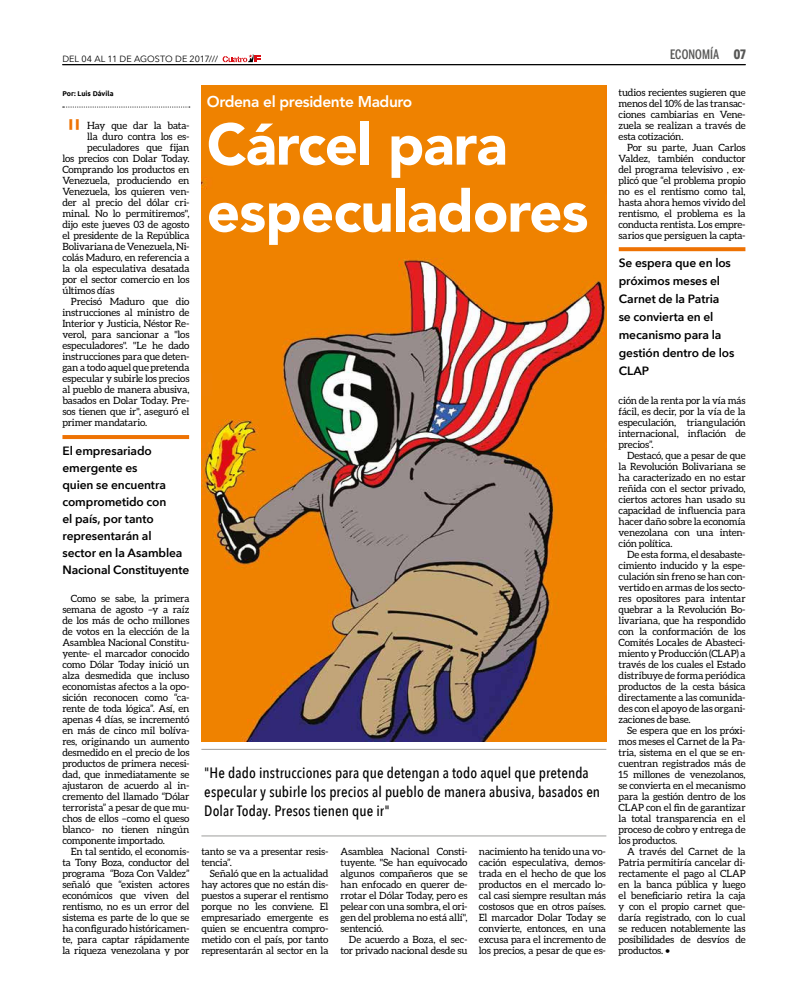
<style>
.page{position:relative;width:808px;height:1007px;background:#fff}
.page>*{position:absolute;margin:0;border:0;box-sizing:border-box;transform-origin:0 0}
.t1{font:900 58px/67px "Avenir";letter-spacing:-.015em;color:#fff}
.t2{font:45.2px "Avenir";color:#ee7203}
.t3{font:800 15.5px "Avenir LT Std";letter-spacing:-.025em;color:#fff}
.t4{font:500 15px/19px "Avenir Next Condensed";letter-spacing:.005em;color:#000}
.t5{font:500 13px "Benton Sans Comp";letter-spacing:.01em;color:#575756}
.t6{font:600 12px/17px "Avenir Next";letter-spacing:-.01em;color:#000}
.t7{font:10px/11px "Aleo";letter-spacing:-.015em;color:#000;text-align:justify}
.t8{font:9px "Avenir Next";letter-spacing:.005em;color:#000}
.t9{font:700 7px "Ubuntu";color:#000}
.s1{font-weight:900}
</style>
<div class="page">
<hr style="left:62px;top:64px;width:684px;height:1px;background:#000">
<svg style="left:223px;top:54px;width:38px;height:8px"></svg>
<img style="left:201px;top:85px;width:405px;height:656px">
<hr style="left:62px;top:435px;width:127px;height:4px;background:#ee7203">
<svg style="left:619px;top:247px;width:126px;height:4px"></svg>
<hr style="left:201px;top:748px;width:405px;height:1px;background:#9d9d9c">
<hr style="left:201px;top:835px;width:405px;height:1px;background:#9d9d9c">
<svg style="left:63px;top:107px;width:127px;height:1px"></svg>
<p class="t8" style="left:62px;top:54px;width:157px">DEL 04 AL 11 DE AGOSTO DE 2017///</p>
<p class="t9" style="left:62px;top:90px;width:53px">Por: Luis Dávila</p>
<h2 class="t2" style="left:62px;top:116px;width:25px">"</h2>
<p class="t7" style="left:87px;top:119px;width:104px">Hay que dar la bata-</p>
<p class="t7" style="left:87px;top:130px;width:104px">lla duro contra los es-</p>
<p class="t7" style="left:87px;top:141px;width:104px">peculadores que fijan</p>
<p class="t7" style="left:62px;top:152px;width:129px">los precios con Dolar Today.</p>
<p class="t7" style="left:62px;top:163px;width:129px">Comprando los productos en</p>
<p class="t7" style="left:62px;top:174px;width:129px">Venezuela, produciendo en</p>
<p class="t7" style="left:62px;top:185px;width:129px">Venezuela, los quieren ven-</p>
<p class="t7" style="left:62px;top:196px;width:129px">der al precio del dólar cri-</p>
<p class="t7" style="left:62px;top:207px;width:129px">minal. No lo permitiremos",</p>
<p class="t7" style="left:62px;top:218px;width:129px">dijo este jueves 03 de agosto</p>
<p class="t7" style="left:62px;top:229px;width:129px">el presidente de la República</p>
<p class="t7" style="left:62px;top:240px;width:129px">Bolivariana de Venezuela, Ni-</p>
<p class="t7" style="left:62px;top:251px;width:129px">colás Maduro, en referencia a</p>
<p class="t7" style="left:62px;top:262px;width:129px">la ola especulativa desatada</p>
<p class="t7" style="left:62px;top:273px;width:129px">por el sector comercio en los</p>
<p class="t7" style="left:62px;top:284px;width:54px">últimos días</p>
<p class="t7" style="left:71px;top:295px;width:120px">Precisó Maduro que dio</p>
<p class="t7" style="left:62px;top:306px;width:129px">instrucciones al ministro de</p>
<p class="t7" style="left:62px;top:317px;width:129px">Interior y Justicia, Néstor Re-</p>
<p class="t7" style="left:62px;top:328px;width:129px">verol, para sancionar a "los</p>
<p class="t7" style="left:62px;top:339px;width:129px">especuladores". "Le he dado</p>
<p class="t7" style="left:62px;top:350px;width:129px">instrucciones para que deten-</p>
<p class="t7" style="left:62px;top:361px;width:129px">gan a todo aquel que pretenda</p>
<p class="t7" style="left:62px;top:372px;width:129px">especular y subirle los precios</p>
<p class="t7" style="left:62px;top:383px;width:129px">al pueblo de manera abusiva,</p>
<p class="t7" style="left:62px;top:394px;width:129px">basados en Dolar Today. Pre-</p>
<p class="t7" style="left:62px;top:405px;width:129px">sos tienen que ir", aseguró el</p>
<p class="t7" style="left:62px;top:416px;width:86px">primer mandatario.</p>
<p class="t6" style="left:62px;top:443px;width:128px">El empresariado emergente es<br>quien se encuentra comprometido con<br>el país, por tanto representarán al<br>sector en la Asamblea<br>Nacional Constituyente</p>
<h3 class="t3" style="left:207px;top:95px;width:207px">Ordena el presidente Maduro</h3>
<h1 class="t1" style="left:207px;top:112px;width:383px">Cárcel para especuladores</h1>
<p class="t7" style="left:62px;top:592px;width:129px;text-indent:8px">Como se sabe, la primera semana de agosto –y a raíz de los más de ocho millones de votos en la elección de la Asamblea Nacional Constitu&shy;yente- el marcador conocido como Dólar Today inició un alza desmedida que incluso economistas afectos a la opo&shy;sición reconocen como “ca&shy;rente de toda lógica”. Así, en apenas 4 días, se incrementó en más de cinco mil bolíva&shy;res, originando un aumento desmedido en el precio de los productos de primera necesi&shy;dad, que inmediatamente se ajustaron de acuerdo al in&shy;cremento del llamado “Dólar terrorista” a pesar de que mu&shy;chos de ellos –como el queso blanco- no tienen ningún componente importado.</p>
<p class="t7" style="left:62px;top:845px;width:129px;text-indent:9px">En tal sentido, el economis&shy;ta Tony Boza, conductor del programa “Boza Con Valdez” señaló que “existen actores económicos que viven del rentismo, no es un error del sistema es parte de lo que se ha configurado históricamen&shy;te, para captar rápidamente la riqueza venezolana y por</p>
<p class="t7" style="left:201px;top:845px;width:129px">tanto se va a presentar resis&shy;tencia”.</p>
<h3 class="t4" style="left:204px;top:763px;width:397px">"He dado instrucciones para que detengan a todo aquel que pretenda especular y subirle los precios al pueblo de manera abusiva, basados en<br>Dolar Today. Presos tienen que ir"</h3>
<p class="t7" style="left:340px;top:845px;width:129px">Asamblea Nacional Consti&shy;tuyente. "Se han equivocado algunos compañeros que se han enfocado en querer de&shy;rrotar el Dólar Today, pero es pelear con una sombra, el ori&shy;gen del problema no está allí", sentenció.</p>
<p class="t7" style="left:340px;top:933px;width:129px;text-align:right">De acuerdo a Boza, el sec&shy;tor privado nacional desde su</p>
<p class="t7" style="left:479px;top:845px;width:129px">nacimiento ha tenido una vo&shy;cación especulativa, demos&shy;trada en el hecho de que los productos en el mercado lo&shy;cal casi siempre resultan más costosos que en otros países.<br>El marcador Dolar Today se convierte, entonces, en una excusa para el incremento de los precios, a pesar de que es-</p>
<p class="t7" style="left:201px;top:867px;width:129px;text-indent:8px">Señaló que en la actualidad hay actores que no están dis&shy;puestos a superar el rentismo porque no les conviene. El empresariado emergente es quien se encuentra compro&shy;metido con el país, por tanto representarán al sector en la</p>
<h3 class="t5" style="left:670px;top:47px;width:77px">ECONOMÍA <span class="s1">07</span></h3>
<p class="t7" style="left:618px;top:86px;width:129px">tudios recientes sugieren que menos del 10% de las transac&shy;ciones cambiarias en Vene&shy;zuela se realizan a través de esta cotización.</p>
<p class="t7" style="left:618px;top:141px;width:129px;text-indent:8px">Por su parte, Juan Carlos Valdez, también conductor del programa televisivo , ex&shy;plicó que “el problema propio no es el rentismo como tal, hasta ahora hemos vivido del rentismo, el problema es la conducta rentista. Los empre&shy;sarios que persiguen la capta-</p>
<p class="t6" style="left:619px;top:255px;width:117px;line-height:18px">Se espera que en los próximos meses el<br>Carnet de la Patria se convierta en el mecanismo para la gestión dentro de los<br>CLAP</p>
<p class="t7" style="left:618px;top:394px;width:129px">ción de la renta por la vía más fácil, es decir, por la vía de la especulación, triangulación internacional, inflación de precios”.</p>
<p class="t7" style="left:618px;top:449px;width:129px;text-indent:8px">Destacó, que a pesar de que la Revolución Bolivariana se ha caracterizado en no estar reñida con el sector privado, ciertos actores han usado su capacidad de influencia para hacer daño sobre la economía venezolana con una inten&shy;ción política.</p>
<p class="t7" style="left:618px;top:548px;width:129px;text-indent:9px">De esta forma, el desabaste&shy;cimiento inducido y la espe&shy;culación sin freno se han con&shy;vertido en armas de los secto&shy;res opositores para intentar quebrar a la Revolución Bo&shy;livariana, que ha respondido con la conformación de los Comités Locales de Abasteci&shy;miento y Producción (CLAP) a través de los cuales el Estado distribuye de forma periódica productos de la cesta básica directamente a las comunida&shy;des con el apoyo de las organi&shy;zaciones de base.</p>
<p class="t7" style="left:618px;top:724px;width:129px;text-indent:9px">Se espera que en los próxi&shy;mos meses el Carnet de la Pa&shy;tria, sistema en el que se en&shy;cuentran registrados más de 15 millones de venezolanos, se convierta en el mecanismo para la gestión dentro de los CLAP con el fin de garantizar la total transparencia en el proceso de cobro y entrega de los productos.</p>
<p class="t7" style="left:618px;top:845px;width:129px;text-indent:8px">A través del Carnet de la Patria permitiría cancelar di&shy;rectamente el pago al CLAP en la banca pública y luego el beneficiario retira la caja y con el propio carnet que&shy;daría registrado, con lo cual se reducen notablemente las posibilidades de desvíos de productos. •</p>
</div>
